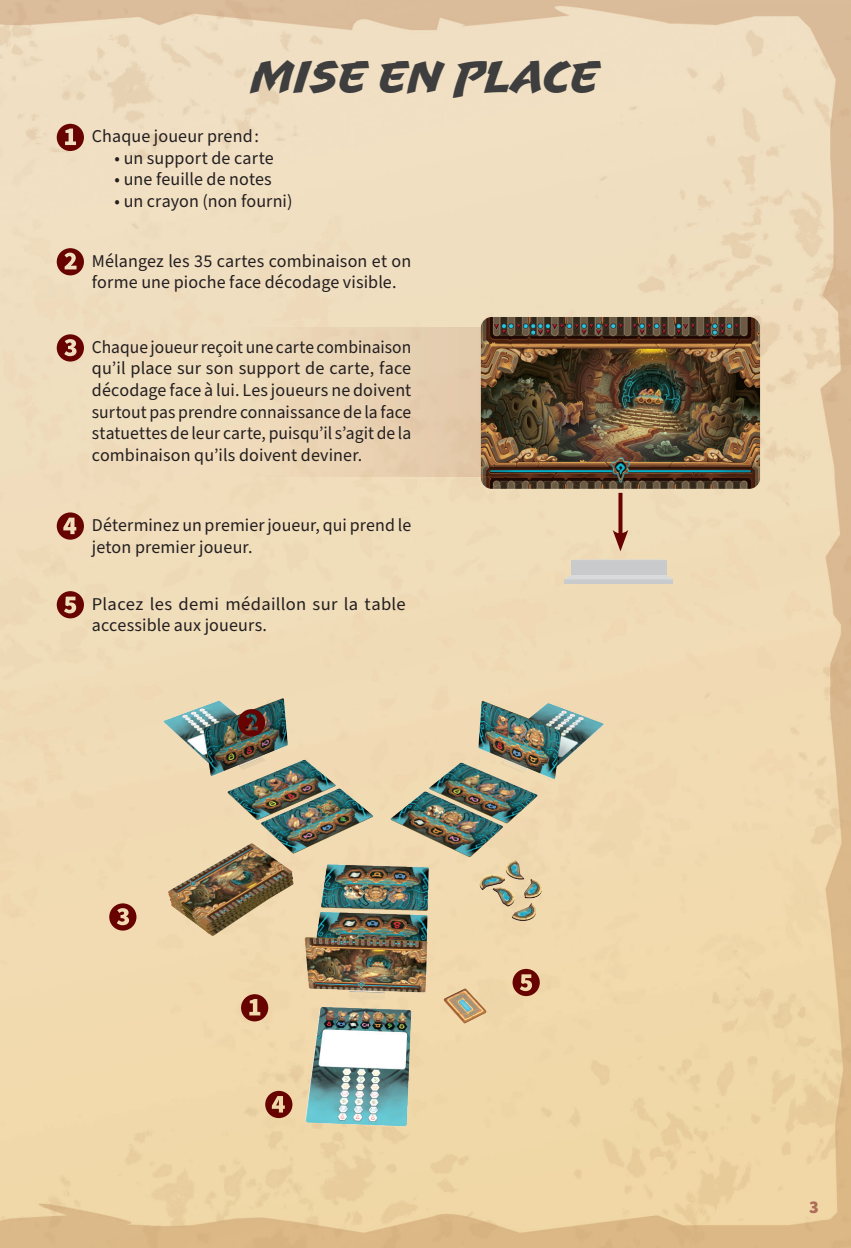
<style>
.page{position:relative;width:851px;height:1248px;background:#fff}
.page>*{position:absolute;margin:0;border:0;box-sizing:border-box;transform-origin:0 0}
.t1{font:46px "Uppercut Angle";letter-spacing:.005em;color:#3e3e3f}
.t2{font:18px/21.6px "Source Sans Pro";letter-spacing:.005em;color:#231f20}
.t3{font:900 18px "Source Sans Pro";color:#ad6d59}
</style>
<div class="page">
<img style="left:0;top:0;width:850px;height:1247px">
<div style="left:231px;top:327px;width:519px;height:150px;background:#e9d3b3"></div>
<img style="left:0;top:622px;width:850px;height:545px">
<svg style="left:57px;top:124px;width:27px;height:27px"></svg>
<svg style="left:241px;top:994px;width:27px;height:27px"></svg>
<svg style="left:57px;top:334px;width:27px;height:27px"></svg>
<svg style="left:109px;top:903px;width:27px;height:27px"></svg>
<svg style="left:57px;top:248px;width:27px;height:27px"></svg>
<svg style="left:57px;top:512px;width:27px;height:27px"></svg>
<svg style="left:57px;top:591px;width:27px;height:27px"></svg>
<svg style="left:512px;top:968px;width:27px;height:28px"></svg>
<svg style="left:265px;top:1090px;width:27px;height:27px"></svg>
<svg style="left:238px;top:709px;width:27px;height:27px"></svg>
<img style="left:481px;top:317px;width:279px;height:172px">
<div style="left:564px;top:579px;width:109px;height:5px;background:#c9cacc"></div>
<svg style="left:564px;top:575px;width:109px;height:4px"></svg>
<div style="left:571px;top:560px;width:95px;height:15px;background:#c9cacc"></div>
<svg style="left:571px;top:559px;width:95px;height:1px"></svg>
<svg style="left:618px;top:493px;width:4px;height:37px"></svg>
<svg style="left:612px;top:530px;width:16px;height:21px"></svg>
<h1 class="t1" style="left:251px;top:50px;width:349px">MISE EN PLACE</h1>
<p class="t2" style="left:92px;top:126px;width:169px">Chaque joueur prend :</p>
<p class="t2" style="left:115px;top:148px;width:161px">• un support de carte</p>
<p class="t2" style="left:115px;top:169px;width:159px">• une feuille de notes</p>
<p class="t2" style="left:115px;top:191px;width:179px">• un crayon (non fourni)</p>
<p class="t2" style="left:92px;top:250px;width:321px">Mélangez les 35 cartes combinaison et on forme une pioche face décodage visible.</p>
<p class="t2" style="left:92px;top:336px;width:321px;text-align:justify">Chaque joueur reçoit une carte combinaison qu’il place sur son support de carte, face décodage face à lui. Les joueurs ne doivent surtout pas prendre connaissance de la face statuettes de leur carte, puisqu’il s’agit de la combinaison qu’ils doivent deviner.</p>
<p class="t2" style="left:92px;top:514px;width:321px">Déterminez un premier joueur, qui prend le jeton premier joueur.</p>
<p class="t2" style="left:92px;top:593px;width:315px">Placez les demi médaillon sur la table accessible aux joueurs.</p>
<p class="t3" style="left:809px;top:1194px;width:11px">3</p>
</div>
